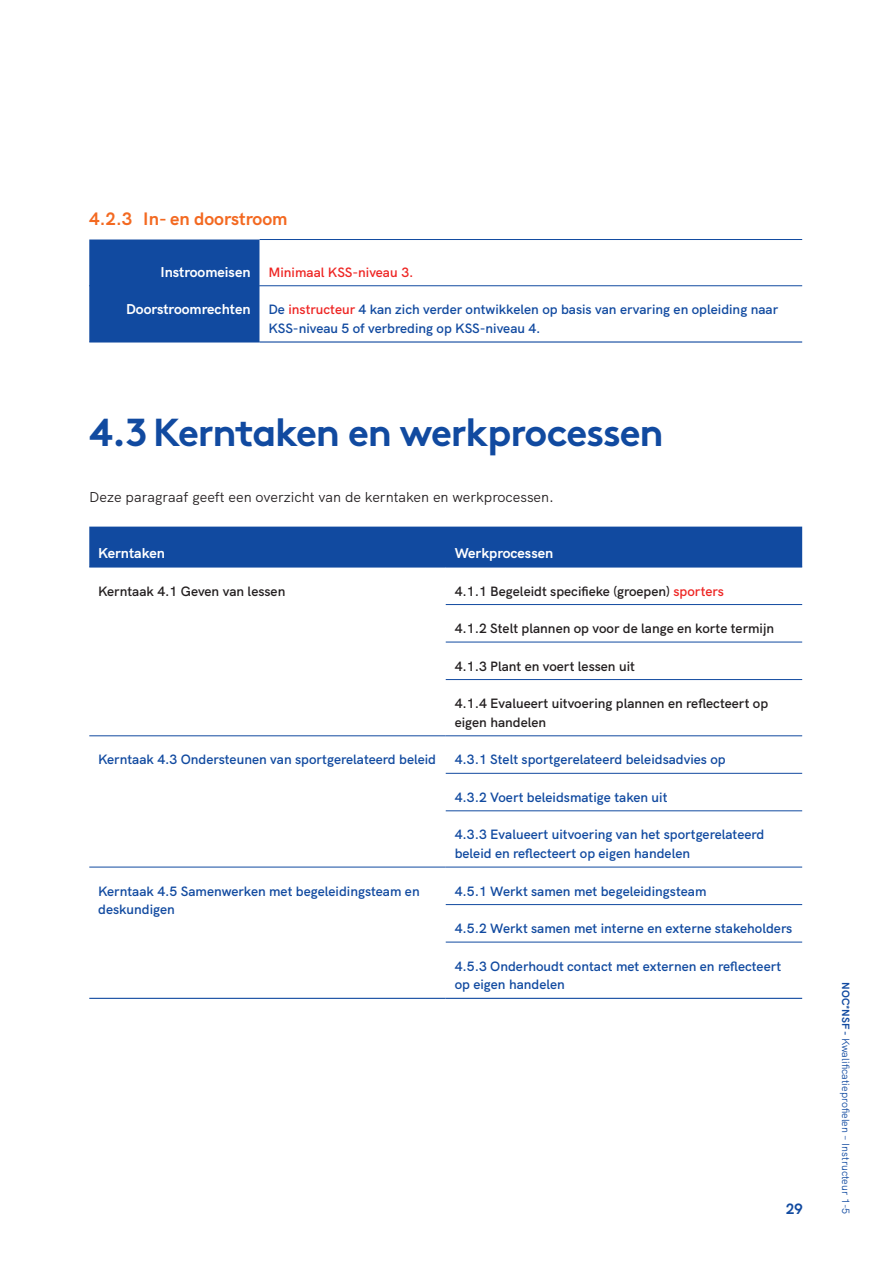
<style>
.page{position:relative;width:893px;height:1263px;background:#fff}
.page>*{position:absolute;margin:0;border:0;box-sizing:border-box;transform-origin:0 0}
.t1{font:700 39px "Brown";letter-spacing:-.03em;color:#114aa0}
.t2{font:700 18px "HK Grotesk";color:#f36921}
.t3{font:700 15px "HK Grotesk";color:#114aa0}
.t4{font:14.25px "HK Grotesk";color:#231f20}
.t5{font:700 14.25px "HK Grotesk";color:#fff}
.t6{font:600 13.5px/18.8px "HK Grotesk";color:#114aa0}
.t7{font:600 13.5px/18.8px "HK Grotesk";color:#231f20}
.t8{font:600 13.5px "HK Grotesk";color:#ee2624}
.t9{font:10.5px "HK Grotesk";color:#114aa0}
.s1{color:#ee2624}
.s2{font-weight:700}
</style>
<div class="page">
<div style="left:89px;top:239px;width:170px;height:103px;background:#114aa0"></div>
<hr style="left:259px;top:239px;width:543px;height:1px;background:#114aa0">
<hr style="left:89px;top:285px;width:170px;height:1px;background:#114aa0">
<hr style="left:259px;top:285px;width:543px;height:1px;background:#114aa0">
<hr style="left:259px;top:341px;width:543px;height:2px;background:#114aa0">
<hr style="left:89px;top:342px;width:170px;height:1px;background:#114aa0">
<div style="left:89px;top:527px;width:713px;height:40px;background:#114aa0"></div>
<hr style="left:89px;top:998px;width:357px;height:1px;background:#114aa0">
<hr style="left:89px;top:567px;width:357px;height:1px;background:#114aa0">
<hr style="left:446px;top:567px;width:356px;height:1px;background:#114aa0">
<hr style="left:446px;top:604px;width:356px;height:1px;background:#114aa0">
<hr style="left:446px;top:642px;width:356px;height:1px;background:#114aa0">
<hr style="left:446px;top:810px;width:356px;height:1px;background:#114aa0">
<hr style="left:446px;top:679px;width:356px;height:1px;background:#114aa0">
<hr style="left:89px;top:735px;width:357px;height:1px;background:#114aa0">
<hr style="left:446px;top:735px;width:356px;height:1px;background:#114aa0">
<hr style="left:446px;top:867px;width:356px;height:1px;background:#114aa0">
<hr style="left:89px;top:867px;width:357px;height:1px;background:#114aa0">
<hr style="left:446px;top:773px;width:356px;height:1px;background:#114aa0">
<hr style="left:446px;top:942px;width:356px;height:1px;background:#114aa0">
<hr style="left:446px;top:998px;width:356px;height:1px;background:#114aa0">
<hr style="left:446px;top:904px;width:356px;height:1px;background:#114aa0">
<h2 class="t2" style="left:89px;top:205px;width:200px">4.2.3 In- en doorstroom</h2>
<p class="t5" style="left:160px;top:261px;width:92px">Instroomeisen</p>
<p class="t8" style="left:268px;top:262px;width:147px">Minimaal KSS-niveau 3.</p>
<p class="t5" style="left:126px;top:298px;width:126px">Doorstroomrechten</p>
<p class="t6" style="left:268px;top:299px;width:511px">De <span class="s1">instructeur</span> 4 kan zich verder ontwikkelen op basis van ervaring en opleiding naar<br>KSS-niveau 5 of verbreding op KSS-niveau 4.</p>
<h1 class="t1" style="left:89px;top:400px;width:576px">4.3 Kerntaken en werkprocessen</h1>
<p class="t4" style="left:89px;top:486px;width:466px">Deze paragraaf geeft een overzicht van de kerntaken en werkprocessen.</p>
<p class="t5" style="left:98px;top:542px;width:68px">Kerntaken</p>
<p class="t5" style="left:455px;top:542px;width:100px">Werkprocessen</p>
<p class="t7" style="left:98px;top:580px;width:189px">Kerntaak 4.1 Geven van lessen</p>
<p class="t7" style="left:455px;top:580px;width:271px">4.1.1 Begeleidt specifieke (groepen) <span class="s1">sporters</span></p>
<p class="t7" style="left:455px;top:618px;width:321px">4.1.2 Stelt plannen op voor de lange en korte termijn</p>
<p class="t7" style="left:455px;top:655px;width:182px">4.1.3 Plant en voert lessen uit</p>
<p class="t7" style="left:455px;top:693px;width:315px">4.1.4 Evalueert uitvoering plannen en reflecteert op eigen handelen</p>
<p class="t6" style="left:98px;top:749px;width:339px">Kerntaak 4.3 Ondersteunen van sportgerelateerd beleid</p>
<p class="t6" style="left:455px;top:749px;width:273px">4.3.1 Stelt sportgerelateerd beleidsadvies op</p>
<p class="t6" style="left:455px;top:787px;width:214px">4.3.2 Voert beleidsmatige taken uit</p>
<p class="t6" style="left:455px;top:824px;width:311px">4.3.3 Evalueert uitvoering van het sportgerelateerd beleid en reflecteert op eigen handelen</p>
<p class="t6" style="left:98px;top:880px;width:323px">Kerntaak 4.5 Samenwerken met begeleidingsteam en deskundigen</p>
<p class="t6" style="left:455px;top:880px;width:253px">4.5.1 Werkt samen met begeleidingsteam</p>
<p class="t6" style="left:455px;top:918px;width:339px">4.5.2 Werkt samen met interne en externe stakeholders</p>
<p class="t6" style="left:455px;top:955px;width:328px">4.5.3 Onderhoudt contact met externen en reflecteert op eigen handelen</p>
<p class="t3" style="left:786px;top:1197px;width:19px">29</p>
<p class="t9" style="left:854px;top:982px;width:234px;rotate:90deg"><span class="s2">NOC*NSF -</span> Kwalificatieprofielen – Instructeur 1-5</p>
</div>
